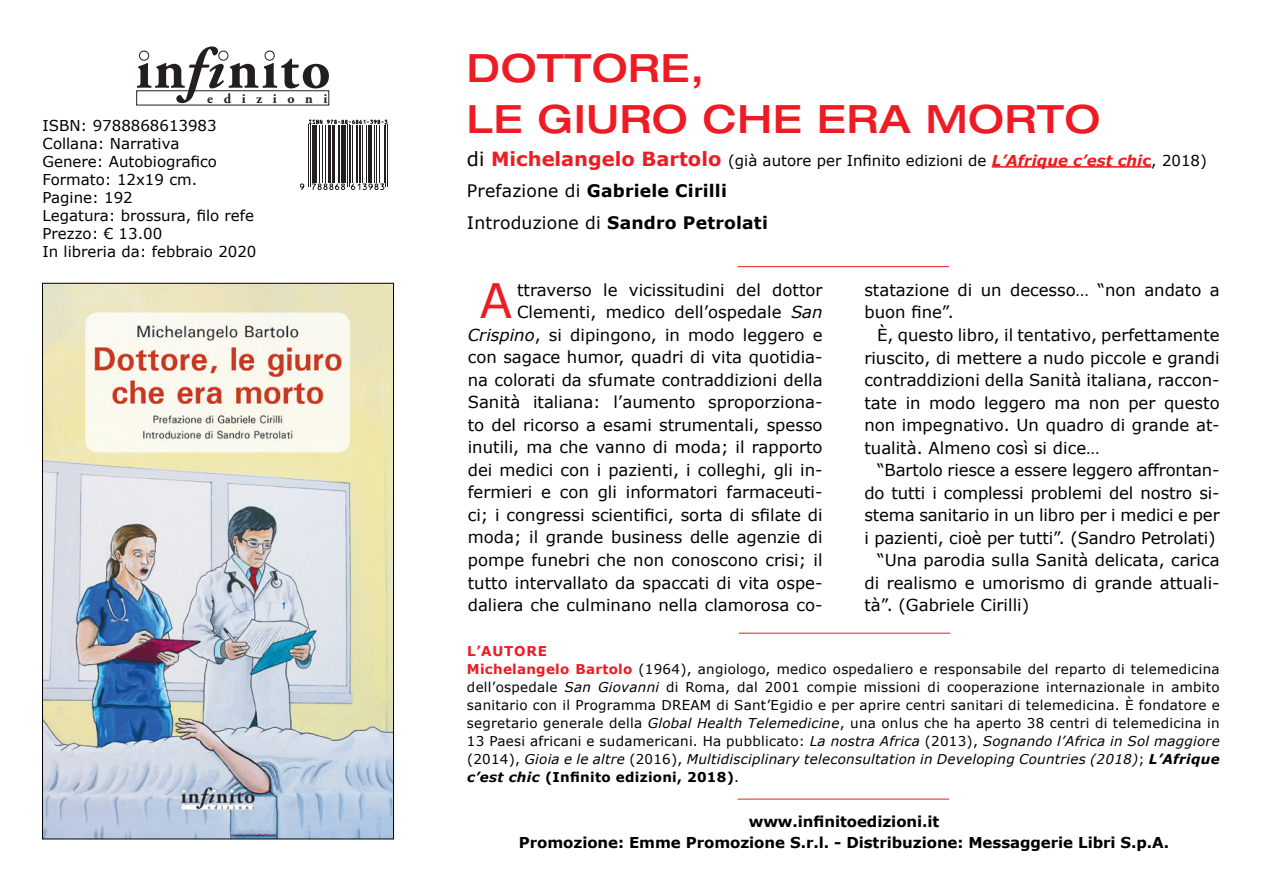
<style>
.page{position:relative;width:1263px;height:893px;background:#fff}
.page>*{position:absolute;margin:0;border:0;box-sizing:border-box;transform-origin:0 0}
.t1{font:700 57.6px "Adobe Garamond Pro";letter-spacing:.04em;color:#231f20}
.t2{font:47.4px "Verdana";color:#ed1c24}
.t3{font:500 expanded 39px/51px "Helvetica Neue LT Std";letter-spacing:.02em;color:#ed1c24}
.t4{font:700 17.25px/31.5px "Verdana";letter-spacing:.01em;color:#000}
.t5{font:16.5px/22.5px "Verdana";color:#000;text-align:right}
.t6{font:15px/18px "Verdana";color:#000}
.t7{font:700 15px/21px "Verdana";letter-spacing:-.005em;color:#000;text-align:center}
.t8{font:700 13.95px "Adobe Garamond Pro";letter-spacing:.765em;color:#231f20}
.t9{font:13.5px/18px "Verdana";letter-spacing:.02em;color:#000}
.s1{font-style:italic}
.s2{font-size:19.5px}
.s3{font-weight:700;font-size:19.5px;color:#ed1c24}
.s4{font-weight:700;font-style:italic;color:#ed1c1a}
.s5{font-weight:700;color:#ed1c1a}
.s6{font-weight:400}
.s7{font-weight:700;color:#ed1c24}
.s8{font-weight:700;font-style:italic}
.s9{font-weight:700}
</style>
<div class="page">
<hr style="left:992px;top:166px;width:159px;height:2px;background:#ed1c1a">
<div style="left:219px;top:51px;width:9px;height:9px;border:1px solid #231f20;border-radius:50%"></div>
<div style="left:265px;top:51px;width:9px;height:9px;border:1px solid #231f20;border-radius:50%"></div>
<div style="left:139px;top:51px;width:10px;height:9px;border:1px solid #231f20;border-radius:50%"></div>
<hr style="left:739px;top:633px;width:211px;height:1px;background:#ed1c24">
<hr style="left:738px;top:266px;width:211px;height:1px;background:#ed1c24">
<hr style="left:738px;top:799px;width:211px;height:1px;background:#ed1c24">
<hr style="left:308px;top:125px;width:1px;height:62px;background:#231f20">
<hr style="left:310px;top:125px;width:1px;height:62px;background:#231f20">
<hr style="left:312px;top:125px;width:2px;height:58px;background:#231f20">
<hr style="left:315px;top:125px;width:2px;height:58px;background:#231f20">
<hr style="left:319px;top:125px;width:1px;height:58px;background:#231f20">
<hr style="left:322px;top:125px;width:1px;height:58px;background:#231f20">
<hr style="left:325px;top:125px;width:1px;height:58px;background:#231f20">
<hr style="left:328px;top:125px;width:1px;height:58px;background:#231f20">
<hr style="left:329px;top:125px;width:2px;height:58px;background:#231f20">
<hr style="left:332px;top:125px;width:2px;height:58px;background:#231f20">
<hr style="left:338px;top:125px;width:1px;height:58px;background:#231f20">
<hr style="left:339px;top:125px;width:1px;height:58px;background:#231f20">
<hr style="left:341px;top:125px;width:2px;height:58px;background:#231f20">
<hr style="left:344px;top:125px;width:2px;height:58px;background:#231f20">
<hr style="left:347px;top:125px;width:1px;height:62px;background:#231f20">
<hr style="left:349px;top:125px;width:1px;height:62px;background:#231f20">
<hr style="left:350px;top:125px;width:1px;height:58px;background:#231f20">
<hr style="left:352px;top:125px;width:1px;height:58px;background:#231f20">
<hr style="left:356px;top:125px;width:2px;height:58px;background:#231f20">
<hr style="left:359px;top:125px;width:2px;height:58px;background:#231f20">
<hr style="left:362px;top:125px;width:1px;height:58px;background:#231f20">
<hr style="left:366px;top:125px;width:1px;height:58px;background:#231f20">
<hr style="left:368px;top:125px;width:2px;height:58px;background:#231f20">
<hr style="left:371px;top:125px;width:1px;height:58px;background:#231f20">
<hr style="left:374px;top:125px;width:1px;height:58px;background:#231f20">
<hr style="left:376px;top:125px;width:1px;height:58px;background:#231f20">
<hr style="left:379px;top:125px;width:1px;height:58px;background:#231f20">
<hr style="left:384px;top:125px;width:1px;height:58px;background:#231f20">
<hr style="left:385px;top:125px;width:1px;height:62px;background:#231f20">
<hr style="left:387px;top:125px;width:1px;height:62px;background:#231f20">
<svg style="left:300px;top:183px;width:85px;height:7px"></svg>
<svg style="left:309px;top:120px;width:78px;height:4px"></svg>
<img style="left:44px;top:285px;width:348px;height:552px">
<h1 class="t1" style="left:136px;top:36px;width:197px">in<span class="s1">fi</span>nito</h1>
<p class="t8" style="left:207px;top:90px;width:122px">edizioni</p>
<p class="t6" style="left:43px;top:116px;width:215px">ISBN: 9788868613983<br>Collana: Narrativa<br>Genere: Autobiografico<br>Formato: 12x19 cm.<br>Pagine: 192<br>Legatura: brossura, filo refe<br>Prezzo: € 13.00<br>In libreria da: febbraio 2020</p>
<h3 class="t3" style="left:467px;top:42px;width:635px">DOTTORE,<br>LE GIURO CHE ERA MORTO</h3>
<p class="t6" style="left:467px;top:151px;width:741px"><span class="s2">di</span> <span class="s3">Michelangelo Bartolo</span> (già autore per Infinito edizioni de <span class="s4">L’Afrique c’est chi</span><span class="s5">c</span>, 2018)</p>
<p class="t4" style="left:467px;top:175px;width:302px"><span class="s6">Prefazione di</span> Gabriele Cirilli<br><span class="s6">Introduzione di</span> Sandro Petrolati</p>
<p class="t5" style="left:468px;top:278px;width:356px">ttraverso le vicissitudini del dottor Clementi, medico dell’ospedale <span class="s1">San Crispino</span>, si dipingono, in modo leggero e con sagace humor, quadri di vita quotidia&shy;na colorati da sfumate contraddizioni della Sanità italiana: l’aumento sproporziona&shy;to del ricorso a esami strumentali, spesso inutili, ma che vanno di moda; il rapporto dei medici con i pazienti, i colleghi, gli in&shy;fermieri e con gli informatori farmaceuti&shy;ci; i congressi scientifici, sorta di sfilate di moda; il grande business delle agenzie di pompe funebri che non conoscono crisi; il tutto intervallato da spaccati di vita ospe&shy;daliera che culminano nella clamorosa co-</p>
<p class="t5" style="left:864px;top:279px;width:357px;text-align:left">statazione di un decesso… “non andato a buon fine”.</p>
<h2 class="t2" style="left:480px;top:269px;width:34px">A</h2>
<p class="t5" style="left:864px;top:324px;width:357px;text-align:justify;text-indent:13px">È, questo libro, il tentativo, perfettamente riuscito, di mettere a nudo piccole e grandi contraddizioni della Sanità italiana, raccon&shy;tate in modo leggero ma non per questo non impegnativo. Un quadro di grande at&shy;tualità. Almeno così si dice…</p>
<p class="t5" style="left:877px;top:459px;width:344px">“Bartolo riesce a essere leggero affrontan-</p>
<p class="t5" style="left:864px;top:481px;width:357px">do tutti i complessi problemi del nostro si-</p>
<p class="t5" style="left:864px;top:504px;width:357px">stema sanitario in un libro per i medici e per</p>
<p class="t5" style="left:864px;top:526px;width:353px">i pazienti, cioè per tutti”. (Sandro Petrolati)</p>
<p class="t5" style="left:877px;top:549px;width:344px">“Una parodia sulla Sanità delicata, carica</p>
<p class="t5" style="left:864px;top:571px;width:357px">di realismo e umorismo di grande attuali-</p>
<p class="t5" style="left:864px;top:594px;width:166px">tà”. (Gabriele Cirilli)</p>
<p class="t9" style="left:467px;top:642px;width:754px"><span class="s7">L’AUTorE<br>Michelangelo Bartolo</span> (1964), angiologo, medico ospedaliero e responsabile del reparto di telemedicina dell’ospedale <span class="s1">San Giovanni</span> di Roma, dal 2001 compie missioni di cooperazione internazionale in ambito sanitario con il Programma DREAM di Sant’Egidio e per aprire centri sanitari di telemedicina. È fondatore e segretario generale della <span class="s1">Global Health Telemedicine</span>, una onlus che ha aperto 38 centri di telemedicina in 13 Paesi africani e sudamericani. Ha pubblicato: <span class="s1">La nostra Africa</span> (2013), <span class="s1">Sognando l’Africa in Sol maggiore </span>(2014), <span class="s1">Gioia e le altre</span> (2016), <span class="s1">Multidisciplinary teleconsultation in Developing Countries (2018)</span>; <span class="s8">L’Afrique c’est chic</span> <span class="s9">(Infinito edizioni, 2018)</span>.</p>
<p class="t7" style="left:519px;top:810px;width:652px">www.infinitoedizioni.it<br>Promozione: Emme Promozione S.r.l. - Distribuzione: Messaggerie Libri S.p.A.</p>
</div>
